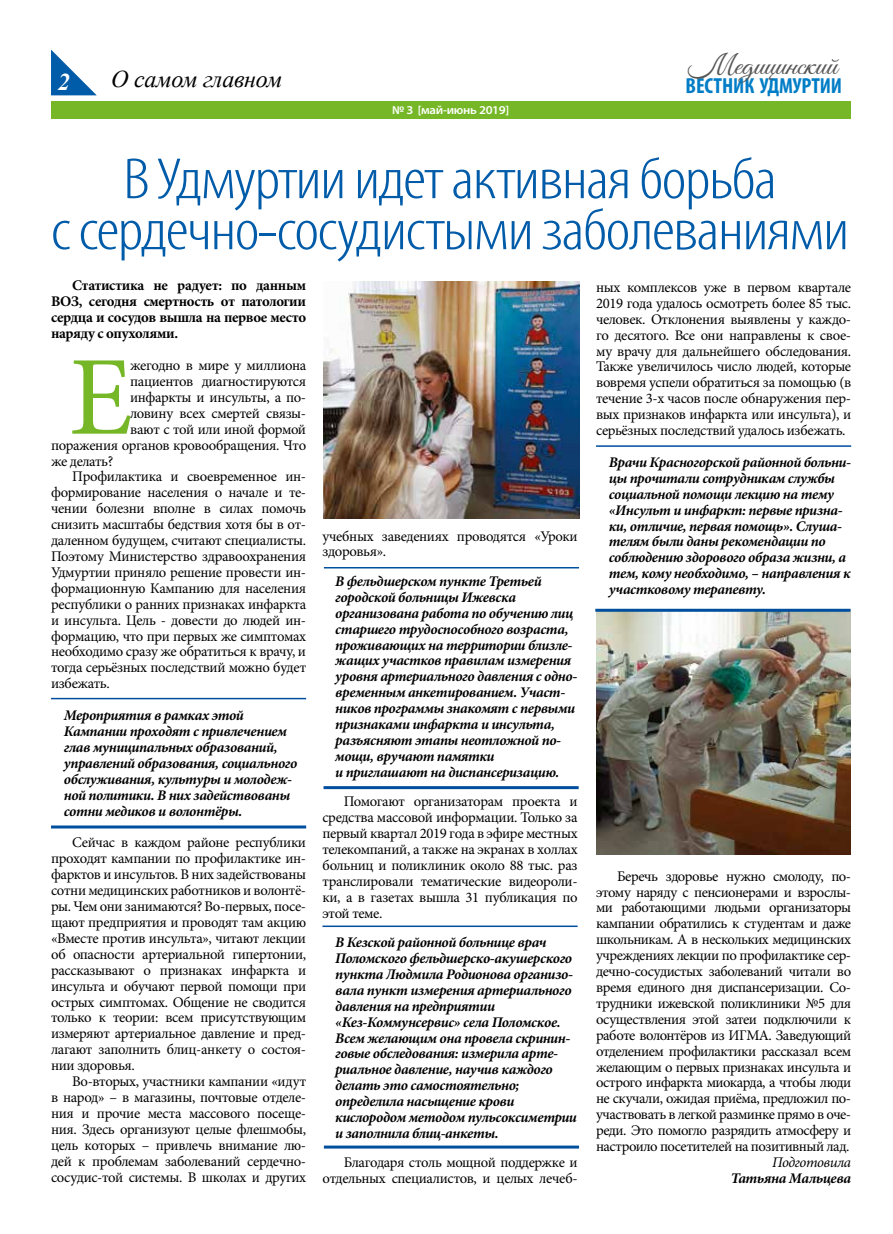
<style>
.page{position:relative;width:893px;height:1234px;background:#fff}
.page>*{position:absolute;margin:0;border:0;box-sizing:border-box;transform-origin:0 0}
.t1{font:112.5px "Minion Pro";color:#75b726}
.t2{font:300 condensed 58.5px/51px "Myriad Pro";letter-spacing:-.025em;color:#005ba9;text-align:center;scale:1.2 1}
.t3{font:27.9px "Good Vibes Pro";color:#565655;scale:1.1 1}
.t4{font:italic 24px "Times New Roman";letter-spacing:-.01em;color:#000}
.t5{font:italic 700 24px "Times New Roman";color:#fff}
.t6{font:700 condensed 21.9px "Myriad Pro";letter-spacing:-.005em;color:#007dc6}
.t7{font:14.7px/15.9px "Minion Pro";letter-spacing:-.025em;color:#000;text-align:justify}
.t8{font:italic 700 14.7px/15.9px "Minion Pro";letter-spacing:-.025em;color:#000}
.t9{font:700 14.7px/15.9px "Minion Pro";letter-spacing:-.025em;color:#000;text-align:justify}
.t10{font:italic 14.7px "Minion Pro";letter-spacing:-.025em;color:#000}
.t11{font:600 semi-expanded 12px "Myriad Pro";letter-spacing:-.025em;color:#fff}
</style>
<div class="page">
<svg style="left:51px;top:50px;width:46px;height:45px"></svg>
<div style="left:51px;top:101px;width:799px;height:17px;background:#75b726"></div>
<img style="left:596px;top:611px;width:254px;height:242px">
<img style="left:323px;top:281px;width:256px;height:237px">
<hr style="left:51px;top:697px;width:255px;height:2px;background:#004e9e">
<hr style="left:51px;top:825px;width:255px;height:3px;background:#004e9e">
<hr style="left:324px;top:567px;width:255px;height:1px;background:#004e9e">
<hr style="left:324px;top:786px;width:255px;height:3px;background:#004e9e">
<hr style="left:322px;top:925px;width:256px;height:1px;background:#004e9e">
<hr style="left:324px;top:1145px;width:255px;height:3px;background:#004e9e">
<hr style="left:596px;top:445px;width:255px;height:2px;background:#004e9e">
<hr style="left:595px;top:608px;width:255px;height:3px;background:#004e9e">
<h3 class="t5" style="left:58px;top:65px;width:13px">2</h3>
<h3 class="t4" style="left:111px;top:62px;width:172px">О cамом главном</h3>
<p class="t11" style="left:392px;top:103px;width:119px">№ 3 [май-июнь 2019]</p>
<h3 class="t3" style="left:688px;top:48px;width:137px">Медицинский</h3>
<h3 class="t6" style="left:686px;top:72px;width:158px">ВЕСТНИК УДМУРТИИ</h3>
<h2 class="t2" style="left:51px;top:155px;width:667px">В Удмуртии идет активная борьба<br>с сердечно-сосудистыми заболеваниями</h2>
<p class="t9" style="left:51px;top:277px;width:257px;text-indent:21px">Статистика не радует: по данным ВОЗ, сегодня смертность от патологии сердца и сосудов вышла на первое место наряду с опухолями.</p>
<h1 class="t1" style="left:69px;top:322px;width:65px">Е</h1>
<p class="t7" style="left:130px;top:357px;width:178px">жегодно в мире у миллиона</p>
<p class="t7" style="left:130px;top:373px;width:178px">пациентов диагностируются</p>
<p class="t7" style="left:130px;top:389px;width:178px">инфаркты и инсульты, а по-</p>
<p class="t7" style="left:130px;top:405px;width:178px">ловину всех смертей связы-</p>
<p class="t7" style="left:130px;top:421px;width:178px">вают с той или иной формой</p>
<p class="t7" style="left:51px;top:437px;width:257px">поражения органов кровообращения. Что</p>
<p class="t7" style="left:51px;top:453px;width:64px">же делать?</p>
<p class="t7" style="left:72px;top:468px;width:235px">Профилактика и своевременное ин-</p>
<p class="t7" style="left:51px;top:484px;width:257px">формирование населения о начале и те-</p>
<p class="t7" style="left:51px;top:500px;width:257px">чении болезни вполне в силах помочь</p>
<p class="t7" style="left:51px;top:516px;width:257px">снизить масштабы бедствия хотя бы в от-</p>
<p class="t7" style="left:51px;top:532px;width:257px">даленном будущем, считают специалисты.</p>
<p class="t7" style="left:51px;top:548px;width:257px">Поэтому Министерство здравоохранения</p>
<p class="t7" style="left:51px;top:564px;width:257px">Удмуртии приняло решение провести ин-</p>
<p class="t7" style="left:51px;top:580px;width:257px">формационную Кампанию для населения</p>
<p class="t7" style="left:51px;top:596px;width:257px">республики о ранних признаках инфаркта</p>
<p class="t7" style="left:51px;top:612px;width:257px">и инсульта. Цель - довести до людей ин-</p>
<p class="t7" style="left:51px;top:627px;width:257px">формацию, что при первых же симптомах</p>
<p class="t7" style="left:51px;top:643px;width:257px">необходимо сразу же обратиться к врачу, и</p>
<p class="t7" style="left:51px;top:659px;width:257px">тогда серьёзных последствий можно будет</p>
<p class="t7" style="left:51px;top:675px;width:60px">избежать.</p>
<p class="t8" style="left:64px;top:707px;width:235px">Мероприятия в рамках этой<br>Кампании проходят с привлечением глав муниципальных образований, управлений образования, социального обслуживания, культуры и молодеж&shy;ной политики. В них задействованы сотни медиков и волонтёры.</p>
<p class="t7" style="left:51px;top:834px;width:257px;text-indent:21px">Сейчас в каждом районе республики проходят кампании по профилактике ин&shy;фарктов и инсультов. В них задействованы сотни медицинских работников и волонтё&shy;ры. Чем они занимаются? Во-первых, посе&shy;щают предприятия и проводят там акцию «Вместе против инсульта», читают лекции об опасности артериальной гипертонии, рассказывают о признаках инфаркта и инсульта и обучают первой помощи при острых симптомах. Общение не сводится только к теории: всем присутствующим измеряют артериальное давление и пред&shy;лагают заполнить блиц-анкету о состоя&shy;нии здоровья.</p>
<p class="t7" style="left:51px;top:1073px;width:257px;text-indent:21px">Во-вторых, участники кампании «идут в народ» – в магазины, почтовые отделе&shy;ния и прочие места массового посеще&shy;ния. Здесь организуют целые флешмобы, цель которых – привлечь внимание лю&shy;дей к проблемам заболеваний сердечно&shy;сосудис-той системы. В школах и других</p>
<p class="t7" style="left:322px;top:528px;width:257px">учебных заведениях проводятся «Уроки здоровья».</p>
<p class="t8" style="left:335px;top:573px;width:244px">В фельдшерском пункте Третьей городской больницы Ижевска организована работа по обучению лиц старшего трудоспособного возраста, проживающих на территории близле&shy;жащих участков правилам измерения уровня артериального давления с одно&shy;временным анкетированием. Участ&shy;ников программы знакомят с первыми признаками инфаркта и инсульта, разъясняют этапы неотложной по&shy;мощи, вручают памятки<br>и приглашают на диспансеризацию.</p>
<p class="t7" style="left:322px;top:793px;width:257px;text-indent:21px">Помогают организаторам проекта и средства массовой информации. Только за первый квартал 2019 года в эфире местных телекомпаний, а также на экранах в холлах больниц и поликлиник около 88 тыс. раз транслировали тематические видеороли&shy;ки, а в газетах вышла 31 публикация по этой теме.</p>
<p class="t8" style="left:335px;top:933px;width:243px">В Кезской районной больнице врач Поломского фельдшерско-акушерского пункта Людмила Родионова организо&shy;вала пункт измерения артериального давления на предприятии «Кез-Коммунсервис» села Поломское.<br>Всем желающим она провела скринин&shy;говые обследования: измерила арте&shy;риальное давление, научив каждого делать это самостоятельно; определила насыщение крови кислородом методом пульсоксиметрии и заполнила блиц-анкеты.</p>
<p class="t7" style="left:322px;top:1154px;width:257px;text-align:right">Благодаря столь мощной поддержке и отдельных специалистов, и целых лечеб-</p>
<p class="t7" style="left:596px;top:279px;width:257px">ных комплексов уже в первом квартале 2019 года удалось осмотреть более 85 тыс. человек. Отклонения выявлены у каждо&shy;го десятого. Все они направлены к свое&shy;му врачу для дальнейшего обследования.<br>Также увеличилось число людей, которые вовремя успели обратиться за помощью (в течение 3-х часов после обнаружения пер&shy;вых признаков инфаркта или инсульта), и серьёзных последствий удалось избежать.</p>
<p class="t8" style="left:609px;top:454px;width:244px">Врачи Красногорской районной больни&shy;цы прочитали сотрудникам службы социальной помощи лекцию на тему «Инсульт и инфаркт: первые призна&shy;ки, отличие, первая помощь». Слуша&shy;телям были даны рекомендации по соблюдению здорового образа жизни, а тем, кому необходимо, – направления к участковому терапевту.</p>
<p class="t7" style="left:596px;top:867px;width:257px;text-indent:21px">Беречь здоровье нужно смолоду, по&shy;этому наряду с пенсионерами и взрослы&shy;ми работающими людьми организаторы кампании обратились к студентам и даже школьникам. А в нескольких медицинских учреждениях лекции по профилактике сер&shy;дечно-сосудистых заболеваний читали во время единого дня диспансеризации. Со&shy;трудники ижевской поликлиники №5 для осуществления этой затеи подключили к работе волонтёров из ИГМА. Заведующий отделением профилактики рассказал всем желающим о первых признаках инсульта и острого инфаркта миокарда, а чтобы люди не скучали, ожидая приёма, предложил по&shy;участвовать в легкой разминке прямо в оче&shy;реди. Это помогло разрядить атмосферу и настроило посетителей на позитивный лад.</p>
<p class="t10" style="left:772px;top:1151px;width:81px">Подготовила</p>
<p class="t8" style="left:731px;top:1169px;width:122px">Татьяна Мальцева</p>
</div>
